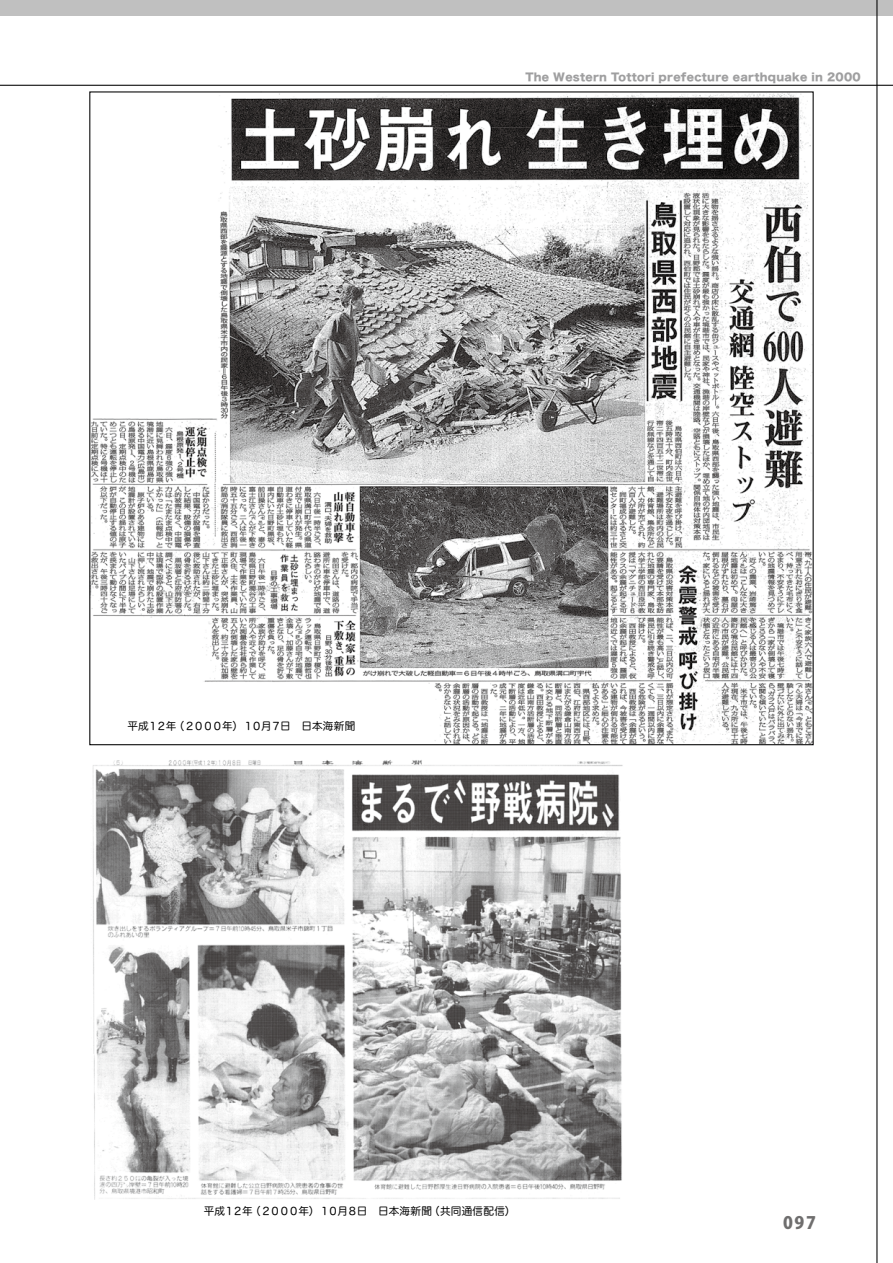
<style>
.page{position:relative;width:893px;height:1263px;background:#fff}
.page>*{position:absolute;margin:0;border:0;box-sizing:border-box;transform-origin:0 0}
.t1{font:800 16.95px "Koz Go Pro";color:#6f6e6e}
.t2{font:10.65px "Hira Kaku Std W8";letter-spacing:.025em;color:#9f9fa0}
.t3{font:10.65px "Hira Maru Pro W4";letter-spacing:-.07em;color:#000}
.t4{font:10.65px "Hira Maru Pro W4";letter-spacing:-.095em;color:#000}
</style>
<div class="page">
<img style="left:91px;top:93px;width:721px;height:650px">
<img style="left:92px;top:760px;width:531px;height:440px">
<div style="left:0;top:0;width:893px;height:15px;background:#c0c0c0"></div>
<hr style="left:876px;top:0;width:1px;height:1263px;background:#000">
<hr style="left:0;top:85px;width:893px;height:1px;background:#000">
<p class="t2" style="left:525px;top:71px;width:337px">The Western Tottori prefecture earthquake in 2000</p>
<p class="t4" style="left:128px;top:717px;width:229px">平成１２年（２０００年）１０月７日　日本海新聞</p>
<p class="t3" style="left:204px;top:1202px;width:313px">平成１２年（２０００年）１０月８日　日本海新聞（共同通信配信）</p>
<h1 class="t1" style="left:783px;top:1212px;width:35px">097</h1>
</div>
